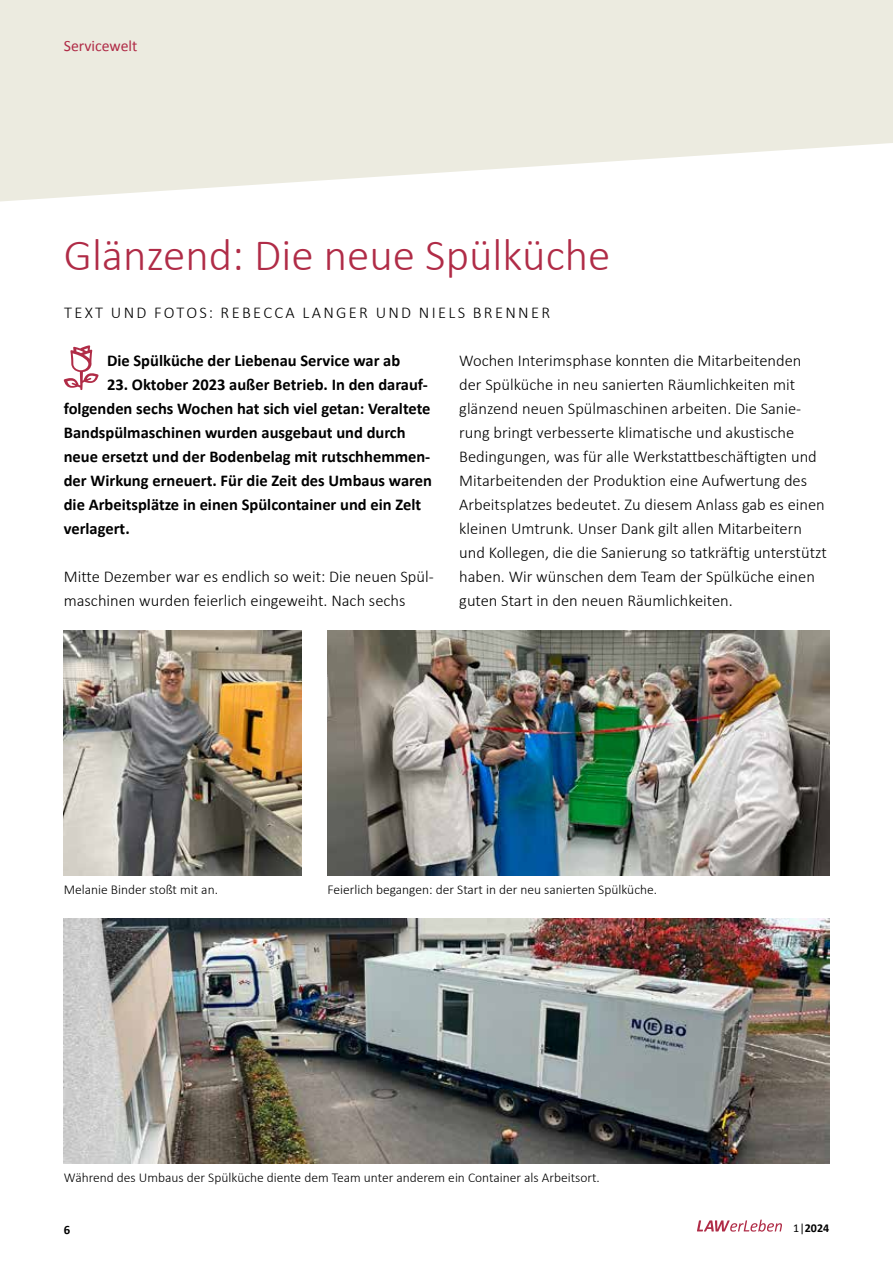
<style>
.page{position:relative;width:893px;height:1263px;background:#fff}
.page>*{position:absolute;margin:0;border:0;box-sizing:border-box;transform-origin:0 0}
.t1{font:300 45px "Calibri";color:#b02c47}
.t2{font:300 16.5px/24px "Calibri";color:#000}
.t3{font:700 16.5px/24px "Calibri";color:#000}
.t4{font:300 16.5px "Calibri";letter-spacing:.14em;color:#000}
.t5{font:15.75px "Calibri";color:#b02c47}
.t6{font:300 13.5px "Calibri";color:#000}
.t7{font:700 12.75px "Calibri";color:#000}
.t8{font:700 12px "Calibri";color:#000}
.s1{font-weight:400}
</style>
<div class="page">
<img style="left:0;top:0;width:893px;height:1232px">
<p class="t5" style="left:64px;top:36px;width:75px">Servicewelt</p>
<h1 class="t1" style="left:64px;top:227px;width:548px">Glänzend: Die neue Spülküche</h1>
<p class="t4" style="left:64px;top:302px;width:488px">TEXT UND FOTOS: REBECCA LANGER UND NIELS BRENNER</p>
<p class="t3" style="left:107px;top:349px;width:295px">Die Spülküche der Liebenau Service war ab</p>
<p class="t3" style="left:64px;top:373px;width:370px;text-indent:43px">23. Oktober 2023 außer Betrieb. In den darauf&shy;folgenden sechs Wochen hat sich viel getan: Veraltete Bandspülmaschinen wurden ausgebaut und durch neue ersetzt und der Bodenbelag mit rutschhemmen&shy;der Wirkung erneuert. Für die Zeit des Umbaus waren die Arbeitsplätze in einen Spülcontainer und ein Zelt verlagert.</p>
<p class="t2" style="left:64px;top:564px;width:371px">Mitte Dezember war es endlich so weit: Die neuen Spül&shy;maschinen wurden feierlich eingeweiht. Nach sechs</p>
<p class="t2" style="left:459px;top:348px;width:369px">Wochen Interimsphase konnten die Mitarbeitenden der Spülküche in neu sanierten Räumlichkeiten mit glänzend neuen Spülmaschinen arbeiten. Die Sanie&shy;rung bringt verbesserte klimatische und akustische Bedingungen, was für alle Werkstattbeschäftigten und Mitarbeitenden der Produktion eine Aufwertung des Arbeitsplatzes bedeutet. Zu diesem Anlass gab es einen kleinen Umtrunk. Unser Dank gilt allen Mitarbeitern und Kollegen, die die Sanierung so tatkräftig unterstützt haben. Wir wünschen dem Team der Spülküche einen guten Start in den neuen Räumlichkeiten.</p>
<p class="t6" style="left:64px;top:881px;width:156px">Melanie Binder stoßt mit an.</p>
<p class="t6" style="left:327px;top:881px;width:331px">Feierlich begangen: der Start in der neu sanierten Spülküche.</p>
<p class="t6" style="left:64px;top:1169px;width:538px">Während des Umbaus der Spülküche diente dem Team unter anderem ein Container als Arbeitsort.</p>
<p class="t7" style="left:64px;top:1222px;width:8px">6</p>
<p class="t8" style="left:793px;top:1220px;width:37px"><span class="s1">1|</span>2024</p>
</div>
